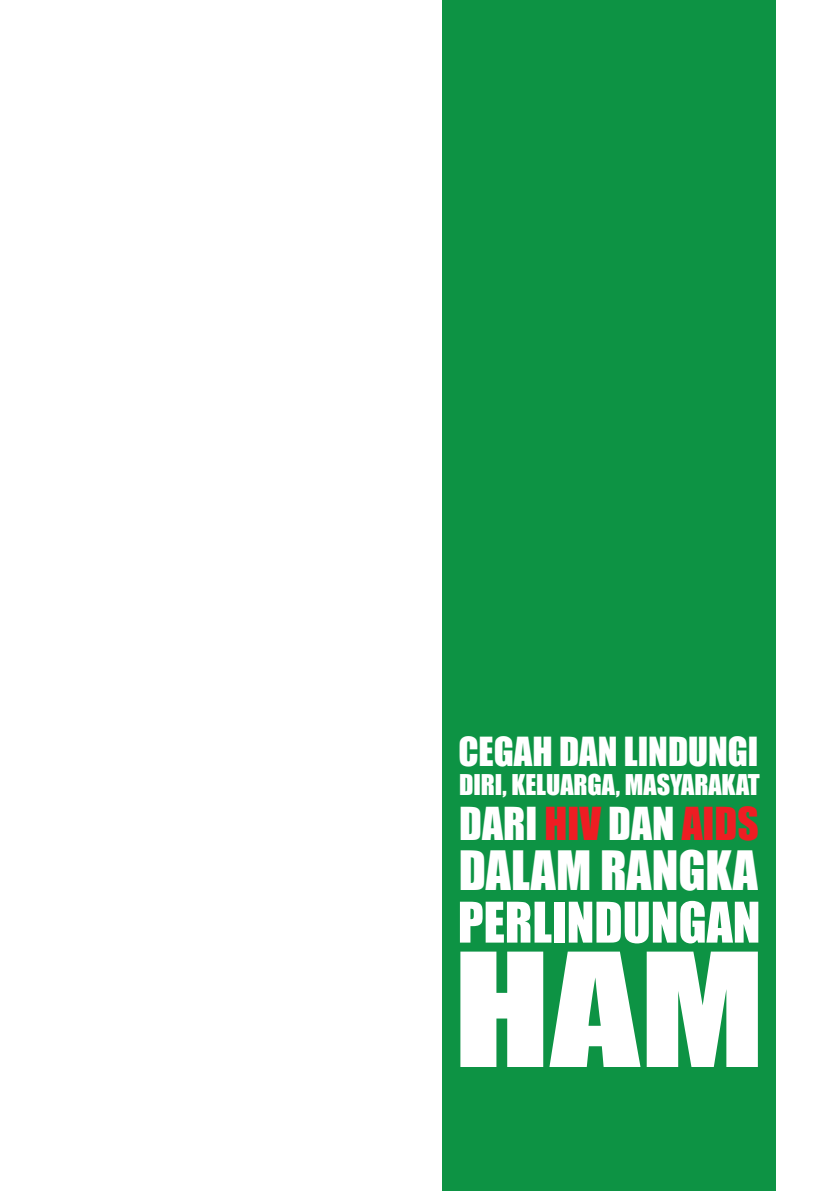
<style>
.page{position:relative;width:840px;height:1191px;background:#fff}
.page>*{position:absolute;margin:0;border:0;box-sizing:border-box;transform-origin:0 0}
.t1{font:146px "Impact";color:#fff;scale:1.2 1}
.t2{font:51.8px "Impact";color:#fff}
.t3{font:49.8px "Impact";color:#fff}
.t4{font:41.6px "Impact";color:#fff}
.t5{font:36.8px "Impact";color:#fff}
.t6{font:26.2px "Impact";color:#fff}
.s1{color:#ee1d23}
</style>
<div class="page">
<div style="left:442px;top:0;width:333px;height:1191px;background:#0d9344"></div>
<h3 class="t5" style="left:458px;top:723px;width:301px">CEGAH DAN LINDUNGI</h3>
<h3 class="t4" style="left:459px;top:791px;width:301px">DARI <span class="s1">HIV</span> DAN <span class="s1">AIDS</span></h3>
<h3 class="t3" style="left:458px;top:831px;width:301px">DALAM RANGKA</h3>
<h2 class="t2" style="left:457px;top:882px;width:304px">PERLINDUNGAN</h2>
<h1 class="t1" style="left:453px;top:896px;width:261px">HAM</h1>
<p class="t6" style="left:459px;top:764px;width:302px">DIRI, KELUARGA, MASYARAKAT</p>
</div>
